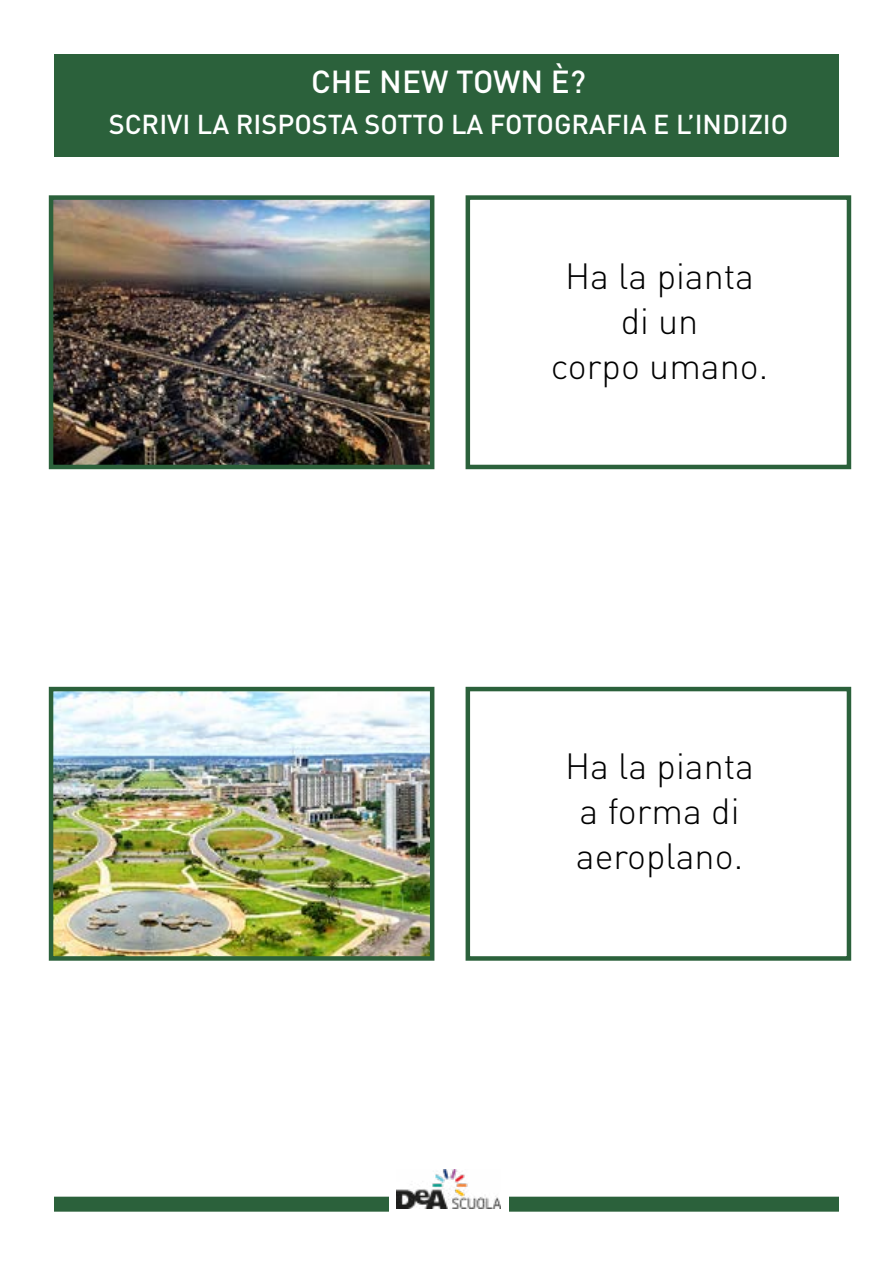
<style>
.page{position:relative;width:893px;height:1263px;background:#fff}
.page>*{position:absolute;margin:0;border:0;box-sizing:border-box;transform-origin:0 0}
.t1{font:300 36px/45px "DIN";color:#000;text-align:center}
.t2{font:500 31.5px "DIN";color:#fff}
.t3{font:500 27px "DIN";color:#fff}
</style>
<div class="page">
<div style="left:54px;top:1197px;width:785px;height:15px;background:#2b613b"></div>
<img style="left:54px;top:200px;width:375px;height:264px">
<div style="left:49px;top:195px;width:385px;height:274px;border:4px solid #2b613b"></div>
<img style="left:54px;top:692px;width:375px;height:264px">
<div style="left:49px;top:687px;width:385px;height:274px;border:4px solid #2b613b"></div>
<div style="left:466px;top:195px;width:385px;height:274px;border:4px solid #2b613b"></div>
<div style="left:466px;top:687px;width:385px;height:274px;border:4px solid #2b613b"></div>
<div style="left:54px;top:54px;width:785px;height:102px;background:#2b613b"></div>
<div style="left:389px;top:1164px;width:120px;height:52px;background:#fff"></div>
<img style="left:397px;top:1169px;width:103px;height:40px">
<p class="t2" style="left:311px;top:62px;width:276px">CHE NEW TOWN È?</p>
<p class="t3" style="left:109px;top:107px;width:681px">SCRIVI LA RISPOSTA SOTTO LA FOTOGRAFIA E L’INDIZIO</p>
<p class="t1" style="left:551px;top:253px;width:219px">Ha la pianta di un<br>corpo umano.</p>
<p class="t1" style="left:565px;top:743px;width:191px">Ha la pianta a forma di aeroplano.</p>
</div>
